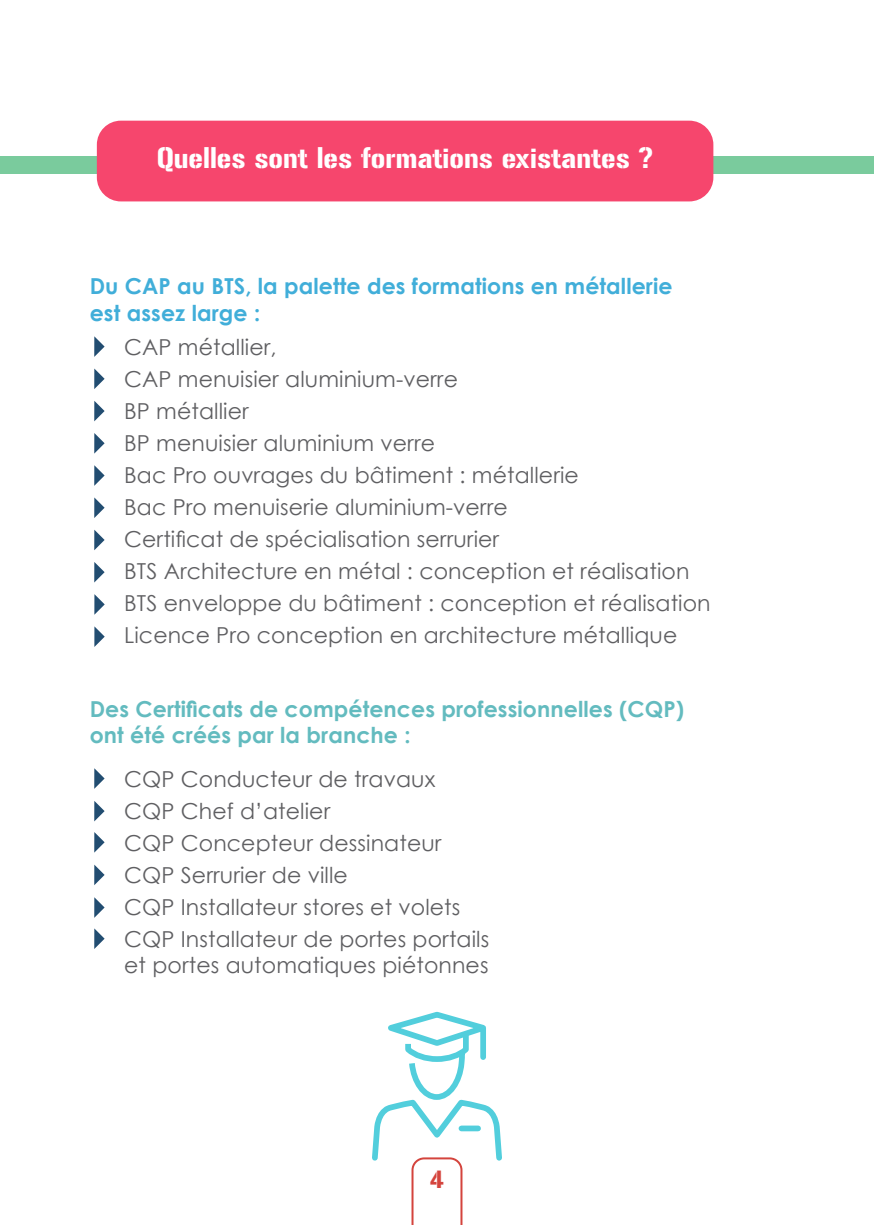
<style>
.page{position:relative;width:874px;height:1225px;background:#fff}
.page>*{position:absolute;margin:0;border:0;box-sizing:border-box;transform-origin:0 0}
.t1{font:26px "Gunplay";color:#fff}
.t2{font:22px/32px "Century Gothic";letter-spacing:.005em;color:#5f5f62}
.t3{font:700 22px/26.4px "Century Gothic";letter-spacing:.005em;color:#63bbbf}
.t4{font:700 22px/26.4px "Century Gothic";letter-spacing:.005em;color:#41aed9}
.t5{font:22px "Gunplay";color:#d4443d}
</style>
<div class="page">
<div style="left:0;top:156px;width:873px;height:18px;background:#7acb9d"></div>
<div style="left:97px;top:121px;width:616px;height:80px;background:#f6466d;border-radius:24px"></div>
<svg style="left:94px;top:336px;width:10px;height:21px"></svg>
<svg style="left:94px;top:368px;width:10px;height:21px"></svg>
<svg style="left:94px;top:401px;width:10px;height:20px"></svg>
<svg style="left:94px;top:433px;width:10px;height:20px"></svg>
<svg style="left:94px;top:465px;width:10px;height:21px"></svg>
<svg style="left:94px;top:497px;width:10px;height:21px"></svg>
<svg style="left:94px;top:530px;width:10px;height:20px"></svg>
<svg style="left:94px;top:562px;width:10px;height:20px"></svg>
<svg style="left:94px;top:768px;width:10px;height:21px"></svg>
<svg style="left:94px;top:801px;width:10px;height:20px"></svg>
<svg style="left:94px;top:832px;width:10px;height:20px"></svg>
<svg style="left:94px;top:864px;width:10px;height:21px"></svg>
<svg style="left:94px;top:897px;width:10px;height:21px"></svg>
<svg style="left:94px;top:928px;width:10px;height:21px"></svg>
<svg style="left:94px;top:594px;width:11px;height:21px"></svg>
<svg style="left:94px;top:626px;width:11px;height:21px"></svg>
<svg style="left:372px;top:1011px;width:130px;height:214px"></svg>
<p class="t1" style="left:157px;top:143px;width:497px">Quelles sont les formations existantes ?</p>
<p class="t4" style="left:90px;top:272px;width:584px">Du CAP au BTS, la palette des formations en métallerie est assez large :</p>
<p class="t2" style="left:124px;top:330px;width:587px">CAP métallier,<br>CAP menuisier aluminium-verre<br>BP métallier<br>BP menuisier aluminium verre<br>Bac Pro ouvrages du bâtiment : métallerie<br>Bac Pro menuiserie aluminium-verre<br>Certificat de spécialisation serrurier<br>BTS Architecture en métal : conception et réalisation BTS enveloppe du bâtiment : conception et réalisation Licence Pro conception en architecture métallique</p>
<p class="t3" style="left:90px;top:694px;width:595px">Des Certificats de compétences professionnelles (CQP) ont été créés par la branche :</p>
<p class="t2" style="left:124px;top:762px;width:366px">CQP Conducteur de travaux<br>CQP Chef d’atelier<br>CQP Concepteur dessinateur<br>CQP Serrurier de ville<br>CQP Installateur stores et volets<br>CQP Installateur de portes portails</p>
<p class="t2" style="left:124px;top:948px;width:366px">et portes automatiques piétonnes</p>
<p class="t5" style="left:430px;top:1166px;width:15px">4</p>
</div>
